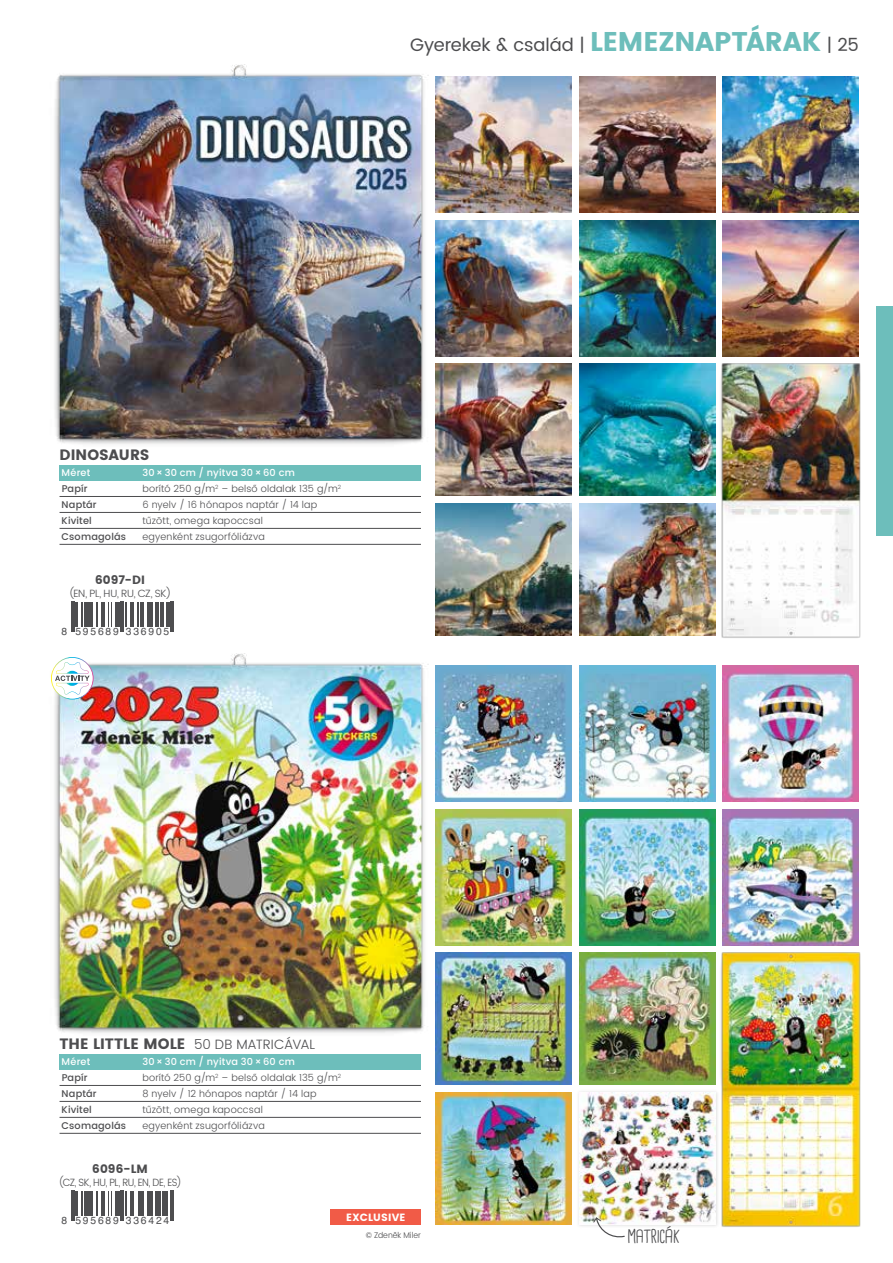
<style>
.page{position:relative;width:893px;height:1263px;background:#fff}
.page>*{position:absolute;margin:0;border:0;box-sizing:border-box;transform-origin:0 0}
.t1{font:21px "Cardenio Modern";letter-spacing:-.015em;color:#4d4d4f}
.t2{font:18px "Poppins";letter-spacing:-.005em;color:#4d4d4f}
.t3{font:700 15px "Poppins";color:#4d4d4f}
.t4{font:300 13.5px "Poppins";letter-spacing:-.01em;color:#4d4d4f}
.t5{font:700 12px "Poppins";letter-spacing:.01em;color:#4d4d4f}
.t6{font:300 10.5px "Poppins";letter-spacing:-.04em;color:#4d4d4f;scale:.95 1}
.t7{font:300 10.5px "Poppins";letter-spacing:-.04em;color:#4d4d4f}
.t8{font:700 10.5px "Poppins";letter-spacing:.02em;color:#fff}
.t9{font:10.35px "Helvetica";letter-spacing:.17em;color:#4d4d4f}
.t10{font:300 9.75px "Poppins";letter-spacing:.02em;color:#4d4d4f}
.t11{font:500 9.75px "Poppins";letter-spacing:.015em;color:#4d4d4f}
.t12{font:500 9.75px "Poppins";letter-spacing:.015em;color:#fff}
.t13{font:300 8.25px "Poppins";color:#4d4d4f;scale:.95 1}
.s1{font-weight:700;font-size:27px;color:#6dbebb}
.s2{font-weight:700;font-size:15px}
</style>
<div class="page">
<div style="left:876px;top:306px;width:17px;height:230px;background:#6dbebb"></div>
<div style="left:60px;top:465px;width:361px;height:15px;background:#6dbebb"></div>
<hr style="left:60px;top:496px;width:361px;height:1px;background:#4d4d4f">
<hr style="left:60px;top:512px;width:361px;height:1px;background:#4d4d4f">
<hr style="left:60px;top:528px;width:361px;height:1px;background:#4d4d4f">
<hr style="left:60px;top:544px;width:361px;height:1px;background:#4d4d4f">
<img style="left:54px;top:65px;width:375px;height:379px">
<img style="left:723px;top:77px;width:136px;height:136px">
<img style="left:579px;top:77px;width:136px;height:136px">
<img style="left:436px;top:220px;width:136px;height:136px">
<img style="left:436px;top:364px;width:136px;height:132px">
<img style="left:579px;top:364px;width:136px;height:132px">
<img style="left:436px;top:503px;width:136px;height:133px">
<img style="left:579px;top:503px;width:136px;height:133px">
<img style="left:436px;top:77px;width:136px;height:136px">
<img style="left:723px;top:220px;width:136px;height:136px">
<img style="left:579px;top:220px;width:136px;height:136px">
<img style="left:720px;top:363px;width:141px;height:275px">
<img style="left:54px;top:654px;width:375px;height:379px">
<img style="left:723px;top:665px;width:136px;height:136px">
<img style="left:579px;top:665px;width:136px;height:136px">
<img style="left:436px;top:809px;width:136px;height:136px">
<img style="left:436px;top:952px;width:136px;height:133px">
<img style="left:579px;top:952px;width:136px;height:133px">
<img style="left:436px;top:1092px;width:136px;height:133px">
<div style="left:576px;top:1089px;width:143px;height:140px;background:#f4f4f4"></div>
<img style="left:579px;top:1092px;width:136px;height:133px">
<img style="left:436px;top:665px;width:136px;height:136px">
<img style="left:723px;top:809px;width:136px;height:136px">
<img style="left:579px;top:809px;width:136px;height:136px">
<img style="left:718px;top:952px;width:143px;height:277px">
<div style="left:60px;top:1054px;width:361px;height:15px;background:#6dbebb"></div>
<hr style="left:60px;top:1085px;width:361px;height:1px;background:#4d4d4f">
<hr style="left:60px;top:1101px;width:361px;height:1px;background:#4d4d4f">
<hr style="left:60px;top:1117px;width:361px;height:1px;background:#4d4d4f">
<hr style="left:60px;top:1133px;width:361px;height:1px;background:#4d4d4f">
<div style="left:331px;top:1209px;width:90px;height:16px;background:#f15b47"></div>
<svg style="left:51px;top:657px;width:43px;height:42px"></svg>
<svg style="left:593px;top:1217px;width:32px;height:21px"></svg>
<hr style="left:71px;top:1191px;width:1px;height:30px;background:#4d4d4f">
<hr style="left:73px;top:1191px;width:2px;height:30px;background:#4d4d4f">
<hr style="left:76px;top:1191px;width:2px;height:24px;background:#4d4d4f">
<svg style="left:81px;top:1191px;width:4px;height:24px"></svg>
<hr style="left:86px;top:1191px;width:4px;height:24px;background:#4d4d4f">
<hr style="left:91px;top:1191px;width:2px;height:24px;background:#4d4d4f">
<svg style="left:96px;top:1191px;width:20px;height:24px"></svg>
<hr style="left:118px;top:1191px;width:2px;height:24px;background:#4d4d4f">
<hr style="left:121px;top:1191px;width:1px;height:30px;background:#4d4d4f">
<hr style="left:123px;top:1191px;width:1px;height:30px;background:#4d4d4f">
<svg style="left:125px;top:1191px;width:1px;height:24px"></svg>
<hr style="left:130px;top:1191px;width:2px;height:24px;background:#4d4d4f">
<svg style="left:133px;top:1191px;width:16px;height:24px"></svg>
<hr style="left:150px;top:1191px;width:3px;height:24px;background:#4d4d4f">
<hr style="left:155px;top:1191px;width:2px;height:24px;background:#4d4d4f">
<hr style="left:158px;top:1191px;width:3px;height:24px;background:#4d4d4f">
<svg style="left:163px;top:1191px;width:1px;height:24px"></svg>
<hr style="left:165px;top:1191px;width:3px;height:24px;background:#4d4d4f">
<hr style="left:170px;top:1191px;width:1px;height:30px;background:#4d4d4f">
<hr style="left:172px;top:1191px;width:1px;height:30px;background:#4d4d4f">
<hr style="left:71px;top:602px;width:1px;height:30px;background:#4d4d4f">
<hr style="left:73px;top:602px;width:2px;height:30px;background:#4d4d4f">
<hr style="left:76px;top:602px;width:2px;height:25px;background:#4d4d4f">
<svg style="left:81px;top:602px;width:4px;height:25px"></svg>
<hr style="left:86px;top:602px;width:4px;height:25px;background:#4d4d4f">
<hr style="left:91px;top:602px;width:2px;height:25px;background:#4d4d4f">
<svg style="left:96px;top:602px;width:20px;height:25px"></svg>
<hr style="left:118px;top:602px;width:2px;height:25px;background:#4d4d4f">
<hr style="left:121px;top:602px;width:1px;height:30px;background:#4d4d4f">
<hr style="left:123px;top:602px;width:1px;height:30px;background:#4d4d4f">
<svg style="left:125px;top:602px;width:1px;height:25px"></svg>
<hr style="left:130px;top:602px;width:2px;height:25px;background:#4d4d4f">
<svg style="left:133px;top:602px;width:10px;height:25px"></svg>
<hr style="left:148px;top:602px;width:3px;height:25px;background:#4d4d4f">
<svg style="left:152px;top:602px;width:1px;height:25px"></svg>
<hr style="left:155px;top:602px;width:3px;height:25px;background:#4d4d4f">
<svg style="left:161px;top:602px;width:3px;height:25px"></svg>
<hr style="left:166px;top:602px;width:3px;height:25px;background:#4d4d4f">
<hr style="left:170px;top:602px;width:1px;height:30px;background:#4d4d4f">
<hr style="left:172px;top:602px;width:1px;height:30px;background:#4d4d4f">
<h2 class="t2" style="left:410px;top:32px;width:450px">Gyerekek &amp; család | <span class="s1">LEMEZNAPTÁRAK</span> | 25</h2>
<h3 class="t3" style="left:60px;top:446px;width:92px">DINOSAURS</h3>
<p class="t12" style="left:62px;top:465px;width:30px">Méret</p>
<p class="t12" style="left:142px;top:465px;width:154px">30×30 cm / nyitva 30×60 cm</p>
<p class="t11" style="left:62px;top:481px;width:27px">Papír</p>
<p class="t10" style="left:142px;top:482px;width:200px">borító 250 g/m<sup>2</sup> – belső oldalak 135 g/m<sup>2</sup></p>
<p class="t11" style="left:62px;top:497px;width:36px">Naptár</p>
<p class="t10" style="left:142px;top:498px;width:176px">6 nyelv / 16 hónapos naptár / 14 lap</p>
<p class="t11" style="left:62px;top:513px;width:32px">Kivitel</p>
<p class="t10" style="left:142px;top:513px;width:122px">tűzött, omega kapoccsal</p>
<p class="t11" style="left:62px;top:529px;width:66px">Csomagolás</p>
<p class="t10" style="left:142px;top:529px;width:124px">egyenként zsugorfóliázva</p>
<p class="t5" style="left:95px;top:573px;width:51px">6097-DI</p>
<p class="t7" style="left:69px;top:585px;width:104px">(EN, PL, HU, RU, CZ, SK)</p>
<p class="t9" style="left:62px;top:624px;width:109px">8 595689 336905</p>
<h3 class="t4" style="left:60px;top:1035px;width:257px"><span class="s2">THE LITTLE MOLE</span> 50 DB MATRICÁVAL</h3>
<p class="t12" style="left:62px;top:1054px;width:30px">Méret</p>
<p class="t12" style="left:142px;top:1054px;width:154px">30×30 cm / nyitva 30×60 cm</p>
<p class="t11" style="left:62px;top:1070px;width:27px">Papír</p>
<p class="t10" style="left:142px;top:1070px;width:200px">borító 250 g/m<sup>2</sup> – belső oldalak 135 g/m<sup>2</sup></p>
<p class="t11" style="left:62px;top:1086px;width:36px">Naptár</p>
<p class="t10" style="left:142px;top:1086px;width:176px">8 nyelv / 12 hónapos naptár / 14 lap</p>
<p class="t11" style="left:62px;top:1102px;width:32px">Kivitel</p>
<p class="t10" style="left:142px;top:1102px;width:122px">tűzött, omega kapoccsal</p>
<p class="t11" style="left:62px;top:1118px;width:66px">Csomagolás</p>
<p class="t10" style="left:142px;top:1118px;width:124px">egyenként zsugorfóliázva</p>
<p class="t5" style="left:92px;top:1162px;width:57px">6096-LM</p>
<p class="t6" style="left:58px;top:1174px;width:131px">(CZ, SK, HU, PL, RU, EN, DE, ES)</p>
<p class="t9" style="left:62px;top:1213px;width:109px">8 595689 336424</p>
<p class="t8" style="left:346px;top:1211px;width:61px">EXCLUSIVE</p>
<p class="t13" style="left:366px;top:1229px;width:59px">© Zdeněk Miler</p>
<h1 class="t1" style="left:627px;top:1224px;width:54px">MATRICÁK</h1>
</div>
